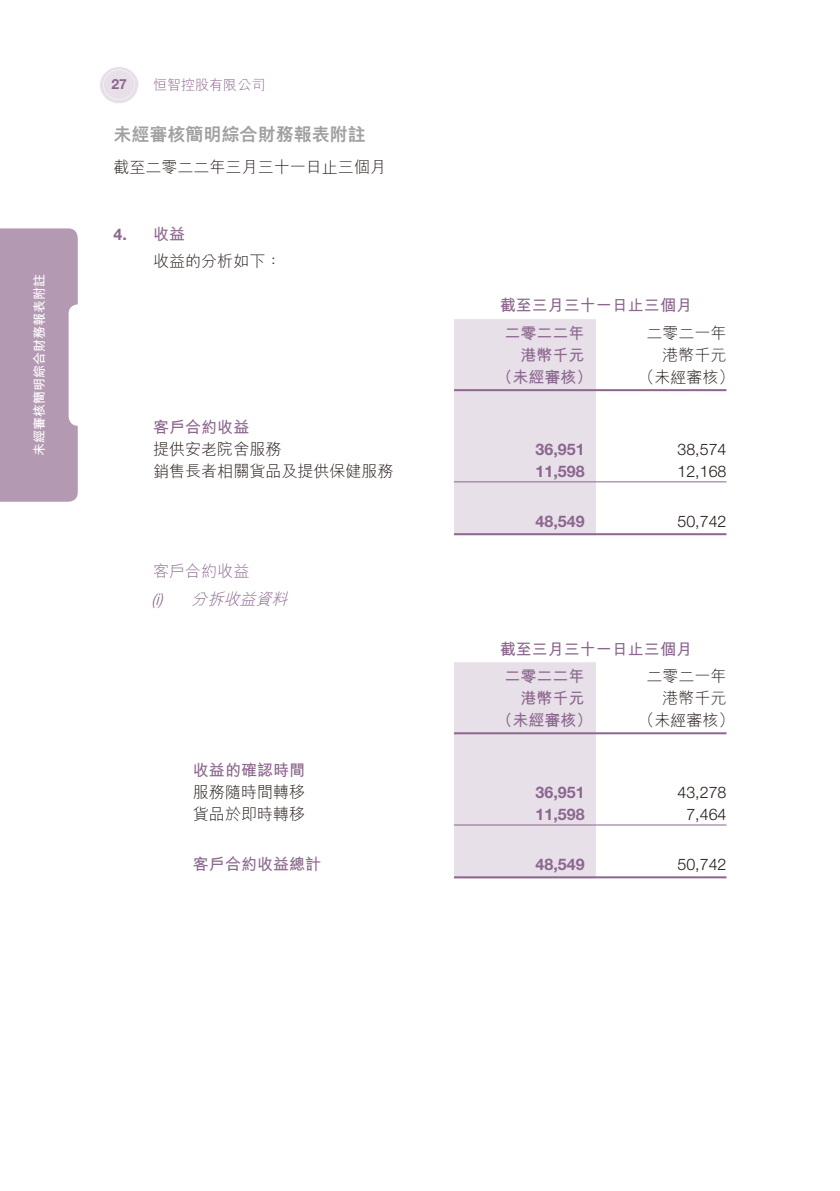
<style>
.page{position:relative;width:840px;height:1191px;background:#fff}
.page>*{position:absolute;margin:0;border:0;box-sizing:border-box;transform-origin:0 0}
.t1{font:800 18px "M Hei HK";color:#a0a0a1}
.t2{font:300 16px "M Hei HK";color:#231916}
.t3{font:700 16px "M Hei HK";color:#8c668e}
.t4{font:700 16px "Helvetica Neue LT Std";color:#8c668e}
.t5{font:300 16px "Helvetica Neue LT Std";color:#231916}
.t6{font:300 16px "M Hei HK";color:#8c668e}
.t7{font:italic 300 16px "M Hei HK";color:#8c668e}
.t8{font:italic 300 16px "Helvetica Neue LT Std";color:#8c668e}
.t9{font:300 14px "M Hei HK";color:#8c668e}
.t10{font:700 14px "Helvetica Neue LT Std";color:#8c668e}
.t11{font:700 13px "M Hei HK";color:#fff}
</style>
<div class="page">
<svg style="left:0;top:228px;width:78px;height:274px;background:#b79eb6"></svg>
<svg style="left:100px;top:67px;width:39px;height:36px"></svg>
<div style="left:454px;top:319px;width:141px;height:214px;background:#e7e0e9"></div>
<hr style="left:454px;top:389px;width:141px;height:2px;background:#8c668e">
<hr style="left:595px;top:389px;width:131px;height:2px;background:#8c668e">
<hr style="left:454px;top:481px;width:141px;height:1px;background:#8c668e">
<hr style="left:595px;top:481px;width:131px;height:1px;background:#8c668e">
<hr style="left:454px;top:533px;width:141px;height:2px;background:#8c668e">
<hr style="left:595px;top:533px;width:131px;height:2px;background:#8c668e">
<div style="left:454px;top:662px;width:141px;height:214px;background:#e7e0e9"></div>
<hr style="left:454px;top:732px;width:141px;height:2px;background:#8c668e">
<hr style="left:595px;top:732px;width:131px;height:2px;background:#8c668e">
<hr style="left:454px;top:824px;width:141px;height:1px;background:#8c668e">
<hr style="left:595px;top:824px;width:131px;height:1px;background:#8c668e">
<hr style="left:454px;top:876px;width:141px;height:2px;background:#8c668e">
<hr style="left:595px;top:876px;width:131px;height:2px;background:#8c668e">
<p class="t11" style="left:30px;top:456px;width:183px;rotate:-90deg">未經審核簡明綜合財務報表附註</p>
<p class="t9" style="left:153px;top:78px;width:113px">恒智控股有限公司</p>
<p class="t10" style="left:111px;top:75px;width:17px">27</p>
<p class="t1" style="left:113px;top:125px;width:253px">未經審核簡明綜合財務報表附註</p>
<p class="t2" style="left:113px;top:159px;width:273px">截至二零二二年三月三十一日止三個月</p>
<p class="t4" style="left:113px;top:224px;width:15px">4.</p>
<p class="t3" style="left:153px;top:222px;width:33px">收益</p>
<p class="t2" style="left:153px;top:253px;width:129px">收益的分析如下：</p>
<p class="t3" style="left:153px;top:415px;width:97px">客戶合約收益</p>
<p class="t2" style="left:153px;top:441px;width:129px">提供安老院舍服務</p>
<p class="t2" style="left:153px;top:463px;width:241px">銷售長者相關貨品及提供保健服務</p>
<p class="t6" style="left:153px;top:563px;width:97px">客戶合約收益</p>
<p class="t7" style="left:191px;top:591px;width:102px">分拆收益資料</p>
<p class="t8" style="left:151px;top:589px;width:13px">) i(</p>
<p class="t3" style="left:193px;top:758px;width:113px">收益的確認時間</p>
<p class="t2" style="left:193px;top:784px;width:113px">服務隨時間轉移</p>
<p class="t2" style="left:193px;top:806px;width:113px">貨品於即時轉移</p>
<p class="t3" style="left:193px;top:852px;width:129px">客戶合約收益總計</p>
<p class="t3" style="left:499px;top:294px;width:194px">截至三月三十一日止三個月</p>
<p class="t2" style="left:646px;top:325px;width:81px">二零二一年</p>
<p class="t3" style="left:504px;top:321px;width:82px">二零二二年</p>
<p class="t3" style="left:520px;top:343px;width:65px">港幣千元</p>
<p class="t2" style="left:662px;top:347px;width:65px">港幣千元</p>
<p class="t3" style="left:496px;top:365px;width:98px">（未經審核）</p>
<p class="t2" style="left:638px;top:369px;width:97px">（未經審核(</p>
<p class="t4" style="left:535px;top:439px;width:50px">36,951</p>
<p class="t5" style="left:677px;top:440px;width:50px">38,574</p>
<p class="t4" style="left:535px;top:461px;width:50px">11,598</p>
<p class="t5" style="left:677px;top:462px;width:50px">12,168</p>
<p class="t4" style="left:535px;top:511px;width:50px">48,549</p>
<p class="t5" style="left:677px;top:512px;width:50px">50,742</p>
<p class="t3" style="left:499px;top:637px;width:194px">截至三月三十一日止三個月</p>
<p class="t2" style="left:646px;top:668px;width:81px">二零二一年</p>
<p class="t3" style="left:504px;top:664px;width:82px">二零二二年</p>
<p class="t3" style="left:520px;top:686px;width:65px">港幣千元</p>
<p class="t2" style="left:662px;top:690px;width:65px">港幣千元</p>
<p class="t3" style="left:496px;top:708px;width:98px">（未經審核）</p>
<p class="t2" style="left:638px;top:712px;width:97px">（未經審核(</p>
<p class="t4" style="left:535px;top:782px;width:50px">36,951</p>
<p class="t5" style="left:677px;top:783px;width:50px">43,278</p>
<p class="t4" style="left:535px;top:804px;width:50px">11,598</p>
<p class="t5" style="left:686px;top:805px;width:42px">7,464</p>
<p class="t4" style="left:535px;top:854px;width:50px">48,549</p>
<p class="t5" style="left:677px;top:855px;width:50px">50,742</p>
</div>
